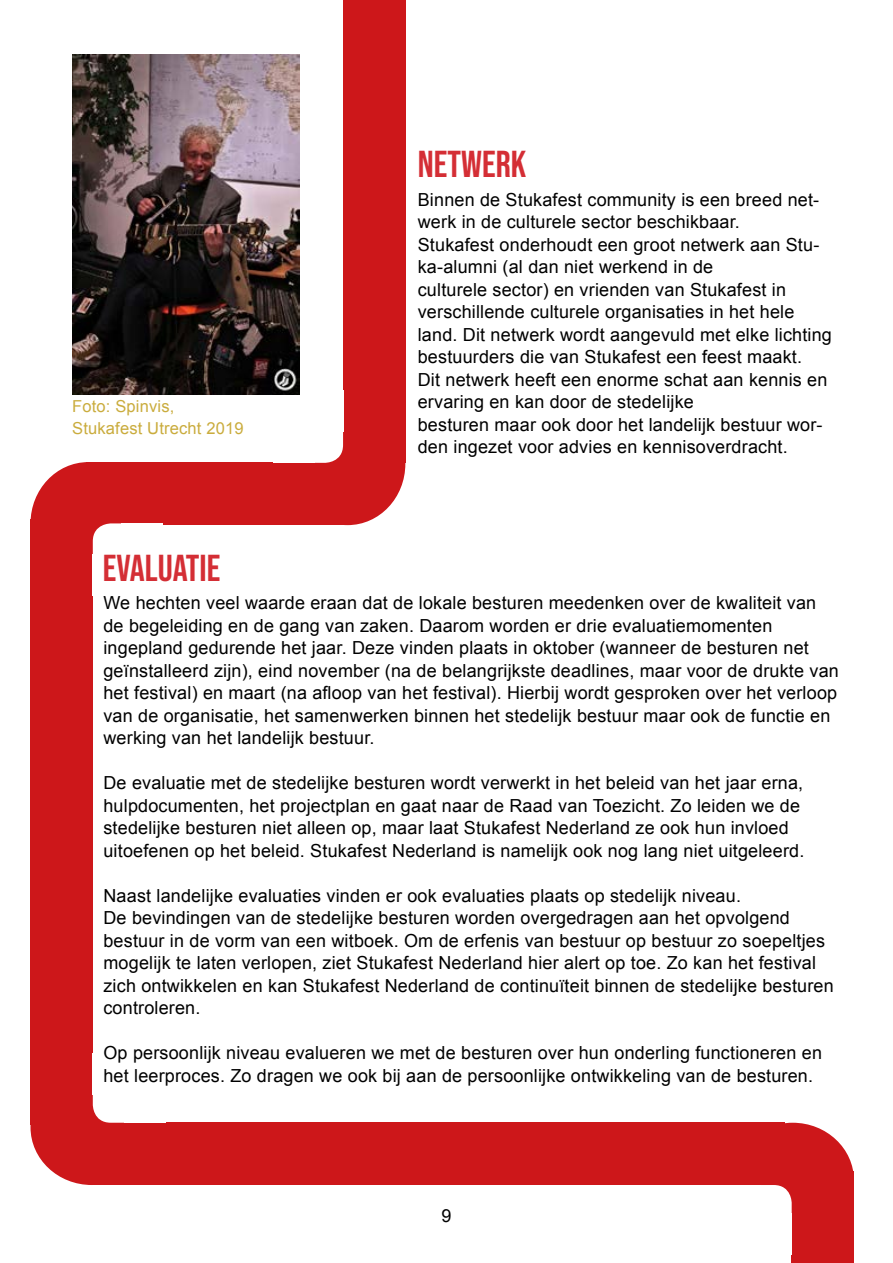
<style>
.page{position:relative;width:893px;height:1263px;background:#fff}
.page>*{position:absolute;margin:0;border:0;box-sizing:border-box;transform-origin:0 0}
.t1{font:37.5px "Bebas Neue";color:#d42e35}
.t2{font:18px/22.5px "Arial";letter-spacing:.01em;color:#000}
.t3{font:16.5px/22.5px "Arial";letter-spacing:.01em;color:#caac3d}
</style>
<div class="page">
<div style="left:343px;top:0;width:62px;height:463px;background:#cd171a"></div>
<div style="left:86px;top:463px;width:261px;height:62px;background:#cd171a"></div>
<div style="left:31px;top:519px;width:62px;height:606px;background:#cd171a"></div>
<div style="left:94px;top:1123px;width:690px;height:62px;background:#cd171a"></div>
<div style="left:792px;top:1171px;width:62px;height:92px;background:#cd171a"></div>
<div style="left:290px;top:402px;width:115px;height:123px;background:#cd171a;border-radius:50%"></div>
<div style="left:289px;top:401px;width:54px;height:62px;background:#fff;border-radius:18px"></div>
<div style="left:274px;top:446px;width:41px;height:17px;background:#fff"></div>
<div style="left:326px;top:390px;width:17px;height:42px;background:#fff"></div>
<div style="left:31px;top:462px;width:115px;height:123px;background:#cd171a;border-radius:50%"></div>
<div style="left:93px;top:523px;width:54px;height:63px;background:#fff;border-radius:18px"></div>
<div style="left:121px;top:523px;width:41px;height:17px;background:#fff"></div>
<div style="left:93px;top:555px;width:17px;height:41px;background:#fff"></div>
<div style="left:31px;top:1069px;width:122px;height:116px;background:#cd171a;border-radius:50%"></div>
<div style="left:93px;top:1068px;width:62px;height:55px;background:#fff;border-radius:18px"></div>
<div style="left:93px;top:1053px;width:17px;height:42px;background:#fff"></div>
<div style="left:124px;top:1105px;width:42px;height:18px;background:#fff"></div>
<div style="left:731px;top:1123px;width:123px;height:115px;background:#cd171a;border-radius:50%"></div>
<div style="left:729px;top:1185px;width:63px;height:54px;background:#fff;border-radius:18px"></div>
<div style="left:775px;top:1213px;width:17px;height:41px;background:#fff"></div>
<div style="left:719px;top:1185px;width:41px;height:17px;background:#fff"></div>
<img style="left:72px;top:54px;width:227px;height:340px">
<p class="t3" style="left:72px;top:395px;width:173px">Foto: Spinvis,<br>Stukafest Utrecht 2019</p>
<h1 class="t1" style="left:418px;top:143px;width:110px">NETWERK</h1>
<p class="t2" style="left:418px;top:188px;width:416px">Binnen de Stukafest community is een breed net&shy;werk in de culturele sector beschikbaar.<br>Stukafest onderhoudt een groot netwerk aan Stu&shy;ka-alumni (al dan niet werkend in de<br>culturele sector) en vrienden van Stukafest in verschillende culturele organisaties in het hele land. Dit netwerk wordt aangevuld met elke lichting bestuurders die van Stukafest een feest maakt.<br>Dit netwerk heeft een enorme schat aan kennis en ervaring en kan door de stedelijke<br>besturen maar ook door het landelijk bestuur wor&shy;den ingezet voor advies en kennisoverdracht.</p>
<h1 class="t1" style="left:103px;top:546px;width:119px">EVALUATIE</h1>
<p class="t2" style="left:103px;top:592px;width:737px">We hechten veel waarde eraan dat de lokale besturen meedenken over de kwaliteit van de begeleiding en de gang van zaken. Daarom worden er drie evaluatiemomenten ingepland gedurende het jaar. Deze vinden plaats in oktober (wanneer de besturen net geïnstalleerd zijn), eind november (na de belangrijkste deadlines, maar voor de drukte van het festival) en maart (na afloop van het festival). Hierbij wordt gesproken over het verloop van de organisatie, het samenwerken binnen het stedelijk bestuur maar ook de functie en werking van het landelijk bestuur.</p>
<p class="t2" style="left:103px;top:772px;width:702px">De evaluatie met de stedelijke besturen wordt verwerkt in het beleid van het jaar erna, hulpdocumenten, het projectplan en gaat naar de Raad van Toezicht. Zo leiden we de stedelijke besturen niet alleen op, maar laat Stukafest Nederland ze ook hun invloed uitoefenen op het beleid. Stukafest Nederland is namelijk ook nog lang niet uitgeleerd.</p>
<p class="t2" style="left:103px;top:884px;width:732px">Naast landelijke evaluaties vinden er ook evaluaties plaats op stedelijk niveau.<br>De bevindingen van de stedelijke besturen worden overgedragen aan het opvolgend bestuur in de vorm van een witboek. Om de erfenis van bestuur op bestuur zo soepeltjes mogelijk te laten verlopen, ziet Stukafest Nederland hier alert op toe. Zo kan het festival zich ontwikkelen en kan Stukafest Nederland de continuïteit binnen de stedelijke besturen controleren.</p>
<p class="t2" style="left:103px;top:1042px;width:720px">Op persoonlijk niveau evalueren we met de besturen over hun onderling functioneren en het leerproces. Zo dragen we ook bij aan de persoonlijke ontwikkeling van de besturen.</p>
<p class="t2" style="left:441px;top:1205px;width:12px">9</p>
</div>
